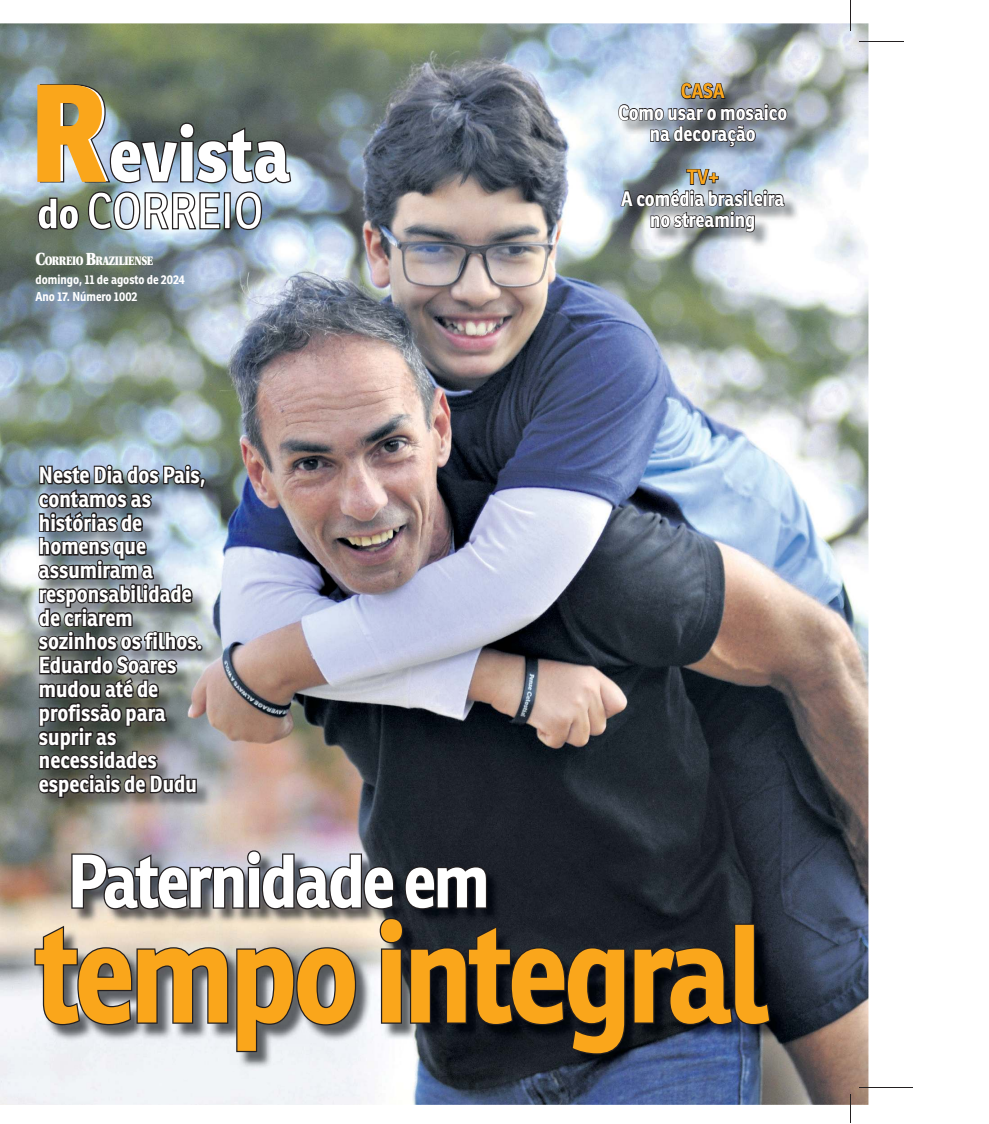
<style>
.page{position:relative;width:989px;height:1124px;background:#fff}
.page>*{position:absolute;margin:0;border:0;box-sizing:border-box;transform-origin:0 0}
.t1{font:700 135.75px "Ronnia";letter-spacing:-.035em;color:#faa61b;scale:.9 1}
.t2{font:800 75px "Ronnia";letter-spacing:-.01em;color:#fff;scale:.9 1}
.t3{font:700 73.25px "Ronnia";letter-spacing:-.035em;color:#fff;scale:.9 1}
.t4{font:600 50px "Ronnia";letter-spacing:-.01em;color:#fff;scale:.9 1}
.t5{font:700 22.5px/23.8px "Ronnia";color:#fff;scale:.9 1}
.t6{font:700 20.25px/21.4px "Ronnia";color:#fff;text-align:center;scale:.9 1}
.t7{font:700 20.25px "Ronnia";color:#faa61b;scale:.9 1}
.t8{font:700 12.5px/16.2px "Ronnia";color:#fff;scale:.9 1}
.t9{font:900 12.25px "Utopia";letter-spacing:-.02em;color:#fff;scale:.8 1}
.s1{font-size:135px}
.s2{font-weight:800;font-size:42.5px}
.s3{font-size:17.5px}
</style>
<div class="page">
<img style="left:0;top:23px;width:868px;height:1081px">
<img style="left:620px;top:85px;width:182px;height:78px">
<svg style="left:617px;top:82px;width:171px;height:66px;background:#868d96"></svg>
<img style="left:623px;top:170px;width:177px;height:78px">
<svg style="left:619px;top:168px;width:166px;height:65px;background:#889098"></svg>
<img style="left:40px;top:467px;width:181px;height:346px">
<img style="left:36px;top:399px;width:171px;height:400px">
<img style="left:36px;top:852px;width:750px;height:218px">
<svg style="left:70px;top:849px;width:325px;height:61px;background:#707177"></svg>
<svg style="left:403px;top:864px;width:85px;height:46px;background:#16181f"></svg>
<svg style="left:33px;top:923px;width:196px;height:103px;background:#94928e"></svg>
<svg style="left:235px;top:945px;width:122px;height:108px;background:#888a8c"></svg>
<svg style="left:378px;top:916px;width:248px;height:139px;background:#292c33"></svg>
<svg style="left:632px;top:922px;width:140px;height:104px;background:#151921"></svg>
<hr style="left:859px;top:41px;width:44px;height:1px;background:#231f20">
<hr style="left:859px;top:1086px;width:53px;height:1px;background:#231f20">
<svg style="left:850px;top:1094px;width:1px;height:28px"></svg>
<hr style="left:850px;top:1px;width:1px;height:30px;background:#231f20">
<svg style="left:37px;top:197px;width:43px;height:33px"></svg>
<svg style="left:87px;top:191px;width:134px;height:40px"></svg>
<div style="left:224px;top:192px;width:7px;height:37px;border:1px solid #231f20"></div>
<svg style="left:234px;top:191px;width:29px;height:40px"></svg>
<svg style="left:37px;top:83px;width:255px;height:101px;background:#8a866f"></svg>
<h2 class="t2" style="left:33px;top:123px;width:288px"><span class="s1">R</span>evista</h2>
<h3 class="t4" style="left:37px;top:192px;width:253px"><span class="s2">do</span> CORREIO</h3>
<p class="t9" style="left:35px;top:253px;width:149px"><span class="s3">C</span>ORREIO <span class="s3">B</span>RAZILIENSE</p>
<p class="t8" style="left:35px;top:273px;width:168px">domingo, 11 de agosto de 2024<br>Ano 17. Número 1002</p>
<p class="t5" style="left:39px;top:465px;width:186px">Neste Dia dos Pais, contamos as histórias de homens que assumiram a responsabilidade de criarem sozinhos os filhos.<br>Eduardo Soares mudou até de profissão para suprir as necessidades especiais de Dudu</p>
<p class="t7" style="left:680px;top:82px;width:50px">CASA</p>
<p class="t6" style="left:618px;top:104px;width:189px">Como usar o mosaico na decoração</p>
<p class="t7" style="left:686px;top:168px;width:37px">TV+</p>
<p class="t6" style="left:621px;top:190px;width:182px">A comédia brasileira no streaming</p>
<h3 class="t3" style="left:68px;top:850px;width:470px">Paternidade em</h3>
<h1 class="t1" style="left:35px;top:916px;width:818px">tempo integral</h1>
</div>
